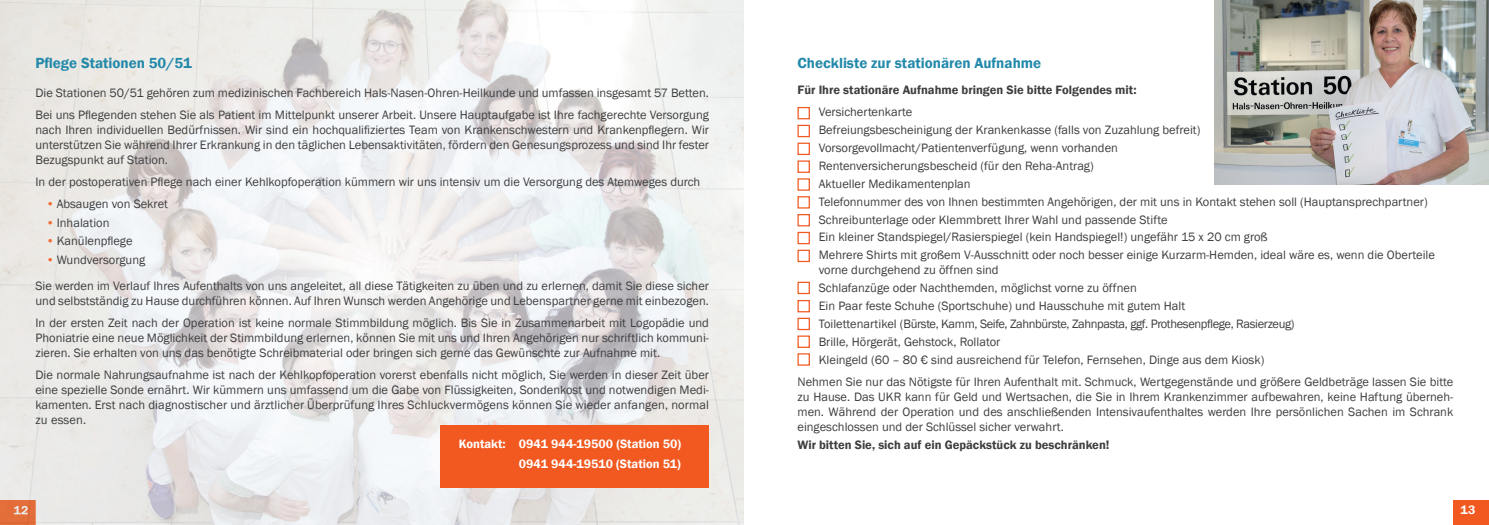
<style>
.page{position:relative;width:1489px;height:525px;background:#fff}
.page>*{position:absolute;margin:0;border:0;box-sizing:border-box;transform-origin:0 0}
.t1{font:600 15px "Franklin Gothic";color:#2289aa}
.t2{font:12.5px/17.9px "Franklin Gothic";color:#3e3e3f}
.t3{font:600 12.5px "Franklin Gothic";color:#3e3e3f}
.t4{font:600 12.5px/20px "Franklin Gothic";color:#fff;text-align:right}
.s1{color:#f26a30}
</style>
<div class="page">
<div style="left:1453px;top:500px;width:35px;height:24px;background:#f15921"></div>
<img style="left:0;top:0;width:744px;height:524px">
<img style="left:0;top:500px;width:35px;height:24px">
<img style="left:14px;top:505px;width:14px;height:9px">
<img style="left:1214px;top:0;width:274px;height:184px">
<div style="left:440px;top:424px;width:269px;height:63px;background:#f15921"></div>
<div style="left:797px;top:107px;width:12px;height:12px;border:1px solid #f15921"></div>
<div style="left:797px;top:142px;width:12px;height:13px;border:1px solid #f15921"></div>
<div style="left:797px;top:160px;width:12px;height:13px;border:1px solid #f15921"></div>
<div style="left:797px;top:178px;width:12px;height:13px;border:1px solid #f15921"></div>
<div style="left:797px;top:196px;width:12px;height:12px;border:1px solid #f15921"></div>
<div style="left:797px;top:214px;width:12px;height:12px;border:1px solid #f15921"></div>
<div style="left:797px;top:232px;width:12px;height:12px;border:1px solid #f15921"></div>
<div style="left:797px;top:249px;width:12px;height:13px;border:1px solid #f15921"></div>
<div style="left:797px;top:281px;width:12px;height:13px;border:1px solid #f15921"></div>
<div style="left:797px;top:300px;width:12px;height:12px;border:1px solid #f15921"></div>
<div style="left:797px;top:317px;width:12px;height:13px;border:1px solid #f15921"></div>
<div style="left:797px;top:335px;width:12px;height:13px;border:1px solid #f15921"></div>
<div style="left:797px;top:353px;width:12px;height:12px;border:1px solid #f15921"></div>
<div style="left:797px;top:125px;width:12px;height:12px;border:1px solid #f15921"></div>
<p class="t1" style="left:35px;top:53px;width:158px">Pflege Stationen 50/51</p>
<p class="t2" style="left:35px;top:82px;width:675px;line-height:22.1px">Die Stationen 50/51 gehören zum medizinischen Fachbereich Hals-Nasen-Ohren-Heilkunde und umfassen insgesamt 57 Betten.<br>Bei uns Pflegenden stehen Sie als Patient im Mittelpunkt unserer Arbeit. Unsere Hauptaufgabe ist Ihre fachgerechte Versorgung</p>
<p class="t2" style="left:35px;top:122px;width:675px;line-height:15px;text-align:justify">nach Ihren individuellen Bedürfnissen. Wir sind ein hochqualifiziertes Team von Krankenschwestern und Krankenpflegern. Wir unterstützen Sie während Ihrer Erkrankung in den täglichen Lebensaktivitäten, fördern den Genesungsprozess und sind Ihr fester Bezugspunkt auf Station.</p>
<p class="t2" style="left:35px;top:173px;width:666px">In der postoperativen Pflege nach einer Kehlkopfoperation kümmern wir uns intensiv um die Versorgung des Atemweges durch</p>
<p class="t2" style="left:46px;top:195px;width:123px"><span class="s1">•</span> Absaugen von Sekret</p>
<p class="t2" style="left:46px;top:214px;width:65px"><span class="s1">•</span> Inhalation</p>
<p class="t2" style="left:46px;top:232px;width:88px"><span class="s1">•</span> Kanülenpflege</p>
<p class="t2" style="left:35px;top:247px;width:675px;line-height:25.6px;text-indent:11px"><span class="s1">•</span> Wundversorgung<br>Sie werden im Verlauf Ihres Aufenthalts von uns angeleitet, all diese Tätigkeiten zu üben und zu erlernen, damit Sie diese sicher</p>
<p class="t2" style="left:35px;top:289px;width:675px;line-height:22.1px">und selbstständig zu Hause durchführen können. Auf Ihren Wunsch werden Angehörige und Lebenspartner gerne mit einbezogen.<br>In der ersten Zeit nach der Operation ist keine normale Stimmbildung möglich. Bis Sie in Zusammenarbeit mit Logopädie und</p>
<p class="t2" style="left:35px;top:330px;width:675px;line-height:15px">Phoniatrie eine neue Möglichkeit der Stimmbildung erlernen, können Sie mit uns und Ihren Angehörigen nur schriftlich kommuni&shy;zieren. Sie erhalten von uns das benötigte Schreibmaterial oder bringen sich gerne das Gewünschte zur Aufnahme mit.</p>
<p class="t2" style="left:35px;top:367px;width:675px;line-height:15px;text-align:justify">Die normale Nahrungsaufnahme ist nach der Kehlkopfoperation vorerst ebenfalls nicht möglich, Sie werden in dieser Zeit über eine spezielle Sonde ernährt. Wir kümmern uns umfassend um die Gabe von Flüssigkeiten, Sondenkost und notwendigen Medi&shy;kamenten. Erst nach diagnostischer und ärztlicher Überprüfung Ihres Schluckvermögens können Sie wieder anfangen, normal zu essen.</p>
<p class="t4" style="left:459px;top:433px;width:224px">Kontakt: 0941 944-19500 (Station 50)<br>0941 944-19510 (Station 51)</p>
<p class="t1" style="left:797px;top:53px;width:245px">Checkliste zur stationären Aufnahme</p>
<p class="t3" style="left:797px;top:82px;width:340px">Für Ihre stationäre Aufnahme bringen Sie bitte Folgendes mit:</p>
<p class="t2" style="left:818px;top:103px;width:617px">Versichertenkarte<br>Befreiungsbescheinigung der Krankenkasse (falls von Zuzahlung befreit)<br>Vorsorgevollmacht/Patientenverfügung, wenn vorhanden<br>Rentenversicherungsbescheid (für den Reha-Antrag)<br>Aktueller Medikamentenplan<br>Telefonnummer des von Ihnen bestimmten Angehörigen, der mit uns in Kontakt stehen soll (Hauptansprechpartner)<br>Schreibunterlage oder Klemmbrett Ihrer Wahl und passende Stifte<br>Ein kleiner Standspiegel/Rasierspiegel (kein Handspiegel!) ungefähr 15 x 20 cm groß<br>Mehrere Shirts mit großem V-Ausschnitt oder noch besser einige Kurzarm-Hemden, ideal wäre es, wenn die Oberteile</p>
<p class="t2" style="left:818px;top:261px;width:477px">vorne durchgehend zu öffnen sind<br>Schlafanzüge oder Nachthemden, möglichst vorne zu öffnen<br>Ein Paar feste Schuhe (Sportschuhe) und Hausschuhe mit gutem Halt<br>Toilettenartikel (Bürste, Kamm, Seife, Zahnbürste, Zahnpasta, ggf. Prothesenpflege, Rasierzeug)<br>Brille, Hörgerät, Gehstock, Rollator<br>Kleingeld (60 – 80 € sind ausreichend für Telefon, Fernsehen, Dinge aus dem Kiosk)</p>
<p class="t2" style="left:797px;top:374px;width:657px;line-height:15px;text-align:justify">Nehmen Sie nur das Nötigste für Ihren Aufenthalt mit. Schmuck, Wertgegenstände und größere Geldbeträge lassen Sie bitte zu Hause. Das UKR kann für Geld und Wertsachen, die Sie in Ihrem Krankenzimmer aufbewahren, keine Haftung überneh&shy;men. Während der Operation und des anschließenden Intensivaufenthaltes werden Ihre persönlichen Sachen im Schrank eingeschlossen und der Schlüssel sicher verwahrt.</p>
<p class="t3" style="left:797px;top:437px;width:313px">Wir bitten Sie, sich auf ein Gepäckstück zu beschränken!</p>
<p class="t4" style="left:1460px;top:500px;width:16px">13</p>
</div>
